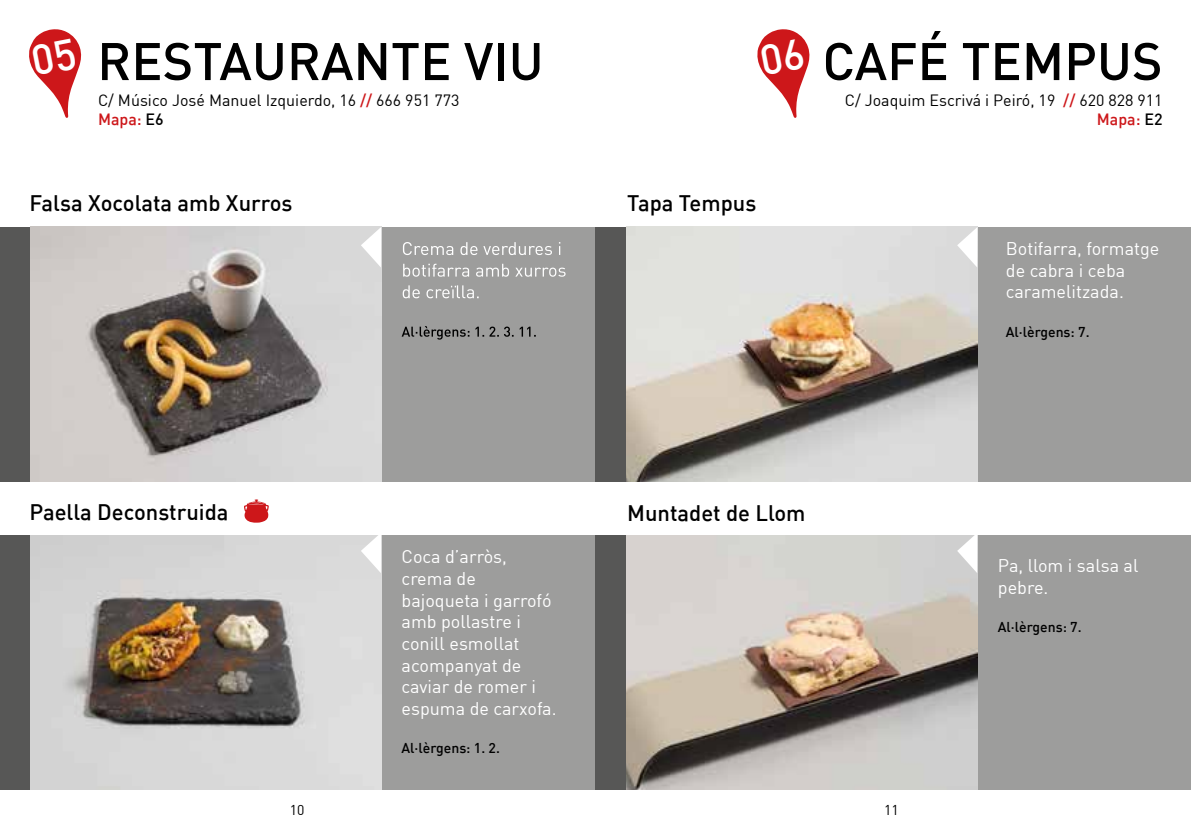
<style>
.page{position:relative;width:1191px;height:840px;background:#fff}
.page>*{position:absolute;margin:0;border:0;box-sizing:border-box;transform-origin:0 0}
.t1{font:500 52px "DIN";color:#000}
.t2{font:500 22px "DIN";color:#000}
.t3{font:18px/21.6px "DIN";color:#fff}
.t4{font:16px/19.2px "DIN";color:#000}
.t5{font:500 14px "DIN";color:#000}
.t6{font:14px "DIN";color:#000}
.s1{font-weight:500;color:#cd171a}
.s2{font-weight:500}
</style>
<div class="page">
<div style="left:381px;top:227px;width:214px;height:254px;background:#9d9d9c"></div>
<div style="left:0;top:227px;width:31px;height:254px;background:#575756"></div>
<div style="left:0;top:535px;width:31px;height:254px;background:#575756"></div>
<div style="left:381px;top:535px;width:214px;height:254px;background:#9d9d9c"></div>
<svg style="left:401px;top:326px;width:135px;height:13px"></svg>
<svg style="left:403px;top:285px;width:76px;height:13px"></svg>
<svg style="left:403px;top:263px;width:162px;height:13px"></svg>
<svg style="left:403px;top:242px;width:157px;height:13px"></svg>
<svg style="left:244px;top:499px;width:25px;height:23px"></svg>
<img style="left:30px;top:227px;width:351px;height:254px">
<img style="left:30px;top:535px;width:351px;height:254px">
<svg style="left:361px;top:227px;width:20px;height:40px"></svg>
<svg style="left:361px;top:535px;width:20px;height:37px"></svg>
<div style="left:595px;top:227px;width:32px;height:254px;background:#575756"></div>
<div style="left:595px;top:535px;width:32px;height:254px;background:#575756"></div>
<div style="left:976px;top:227px;width:215px;height:254px;background:#9d9d9c"></div>
<div style="left:976px;top:535px;width:215px;height:254px;background:#9d9d9c"></div>
<img style="left:626px;top:227px;width:351px;height:254px">
<img style="left:626px;top:535px;width:351px;height:254px">
<svg style="left:957px;top:227px;width:20px;height:40px"></svg>
<svg style="left:957px;top:535px;width:20px;height:37px"></svg>
<svg style="left:29px;top:29px;width:53px;height:89px"></svg>
<svg style="left:757px;top:29px;width:53px;height:89px"></svg>
<h1 class="t1" style="left:97px;top:28px;width:448px">RESTAURANTE VIU</h1>
<p class="t4" style="left:98px;top:90px;width:363px">C/ Músico José Manuel Izquierdo, 16 <span class="s1">//</span> 666 951 773<br><span class="s1">Mapa:</span> <span class="s2">E6</span></p>
<p class="t2" style="left:29px;top:189px;width:265px">Falsa Xocolata amb Xurros</p>
<p class="t2" style="left:29px;top:497px;width:200px">Paella Deconstruida</p>
<p class="t3" style="left:401px;top:545px;width:157px">Coca d’arròs, crema de bajoqueta i garrofó amb pollastre i conill esmollat acompanyat de caviar de romer i espuma de carxofa.</p>
<p class="t5" style="left:401px;top:738px;width:100px">Al·lèrgens: 1. 2.</p>
<p class="t2" style="left:627px;top:189px;width:131px">Tapa Tempus</p>
<h1 class="t1" style="left:822px;top:28px;width:342px">CAFÉ TEMPUS</h1>
<p class="t4" style="left:845px;top:90px;width:319px;text-align:right">C/ Joaquim Escrivá i Peiró, 19 <span class="s1">//</span> 620 828 911<br><span class="s1">Mapa:</span> <span class="s2">E2</span></p>
<p class="t3" style="left:1005px;top:237px;width:155px">Botifarra, formatge de cabra i ceba caramelitzada.</p>
<p class="t5" style="left:1005px;top:322px;width:85px">Al·lèrgens: 7.</p>
<p class="t2" style="left:627px;top:498px;width:180px">Muntadet de Llom</p>
<p class="t3" style="left:998px;top:554px;width:142px">Pa, llom i salsa al pebre.</p>
<p class="t5" style="left:998px;top:618px;width:85px">Al·lèrgens: 7.</p>
<p class="t6" style="left:290px;top:801px;width:16px">10</p>
<p class="t6" style="left:884px;top:801px;width:16px">11</p>
</div>
